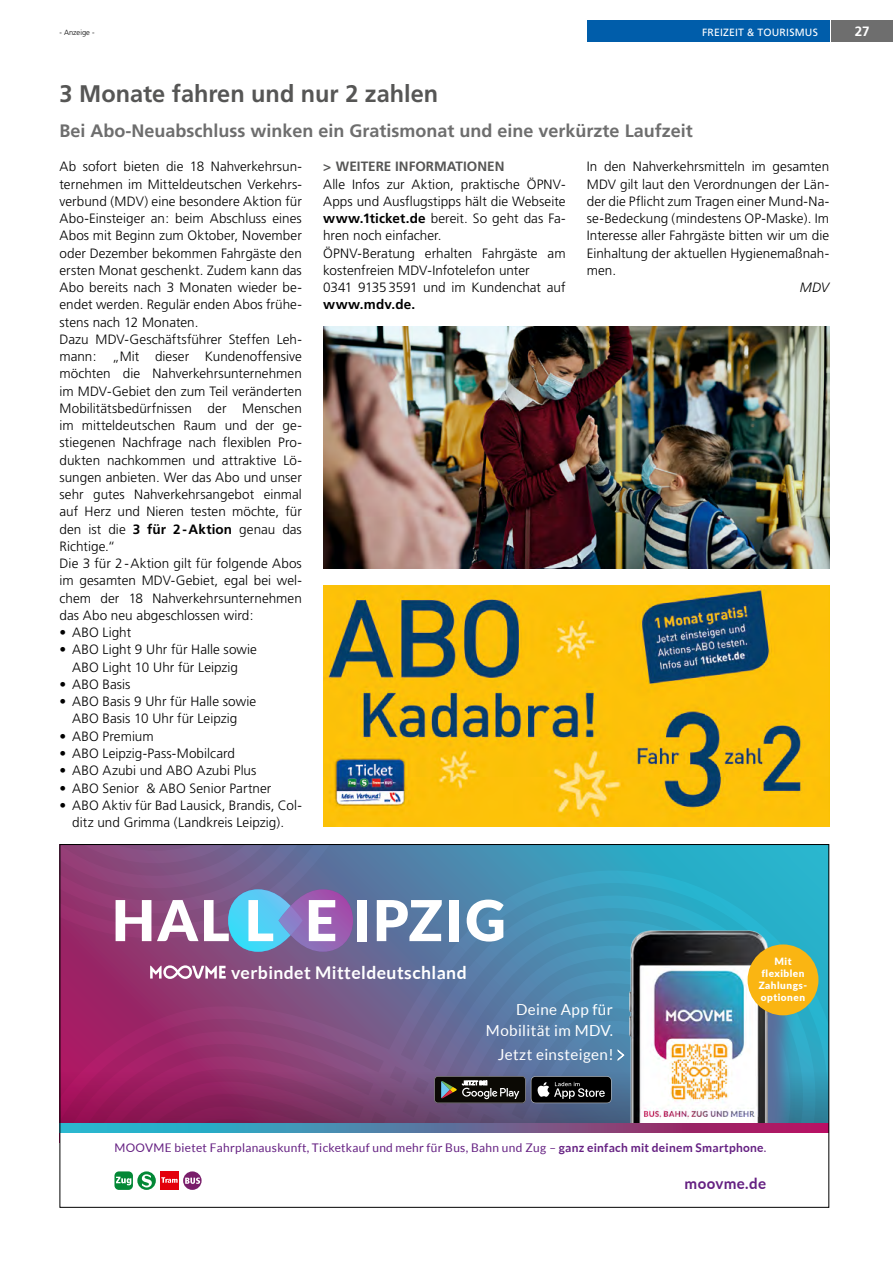
<style>
.page{position:relative;width:893px;height:1263px;background:#fff}
.page>*{position:absolute;margin:0;border:0;box-sizing:border-box;transform-origin:0 0}
.t1{font:900 56.4px "Lato";letter-spacing:.04em;color:#fff}
.t2{font:700 24px "Frutiger";color:#565655}
.t3{font:700 18px "Frutiger";color:#6e6e6e}
.t4{font:700 17.55px "Lato";letter-spacing:.025em;color:#fff}
.t5{font:15.15px/21.3px "Lato";letter-spacing:.025em;color:#fff;text-align:right}
.t6{font:700 15.15px "Lato";letter-spacing:.025em;color:#652082}
.t7{font:300 13.5px/17.2px "Frutiger";letter-spacing:.005em;color:#000;text-align:center}
.t8{font:700 13.5px "Frutiger";color:#565655}
.t9{font:700 13.5px "Frutiger";letter-spacing:.015em;color:#000}
.t10{font:italic 300 13.5px "Frutiger";color:#000}
.t11{font:700 13.5px "Frutiger";color:#fff}
.t12{font:11.85px "Lato";letter-spacing:.025em;color:#652082}
.t13{font:10.5px "Frutiger Roman";letter-spacing:.015em;color:#fff}
.t14{font:900 10.05px/12px "Lato";letter-spacing:.05em;color:#fff;text-align:center}
.t15{font:300 7.5px "Frutiger";color:#000}
.s1{font-weight:700}
</style>
<div class="page">
<div style="left:587px;top:20px;width:242px;height:22px;background:#005daa"></div>
<div style="left:831px;top:20px;width:62px;height:22px;background:#6e6e6e"></div>
<svg style="left:62px;top:846px;width:765px;height:150px;background:#666894"></svg>
<svg style="left:353px;top:870px;width:474px;height:187px;background:#4393b6"></svg>
<svg style="left:796px;top:1057px;width:31px;height:67px;background:#3492af"></svg>
<svg style="left:774px;top:939px;width:22px;height:185px;background:#4389ac"></svg>
<img style="left:623px;top:926px;width:151px;height:198px">
<svg style="left:62px;top:1124px;width:765px;height:8px;background:#725c8e"></svg>
<svg style="left:228px;top:939px;width:50px;height:13px"></svg>
<svg style="left:278px;top:939px;width:75px;height:13px"></svg>
<svg style="left:150px;top:965px;width:76px;height:14px"></svg>
<div style="left:748px;top:944px;width:70px;height:71px;background:#fab512;border-radius:50%"></div>
<svg style="left:183px;top:1171px;width:19px;height:19px"></svg>
<svg style="left:185px;top:1177px;width:15px;height:7px"></svg>
<svg style="left:137px;top:1171px;width:19px;height:19px"></svg>
<svg style="left:142px;top:1174px;width:10px;height:13px"></svg>
<div style="left:160px;top:1171px;width:19px;height:19px;background:#e3000b"></div>
<svg style="left:161px;top:1177px;width:17px;height:6px"></svg>
<div style="left:114px;top:1171px;width:19px;height:19px;background:#038836;border-radius:4px"></div>
<svg style="left:116px;top:1177px;width:15px;height:8px"></svg>
<svg style="left:62px;top:996px;width:654px;height:133px;background:#805781"></svg>
<svg style="left:62px;top:846px;width:355px;height:93px;background:#776295"></svg>
<img style="left:323px;top:585px;width:506px;height:242px">
<img style="left:323px;top:327px;width:506px;height:241px">
<p class="t15" style="left:60px;top:29px;width:37px">- Anzeige -</p>
<p class="t13" style="left:702px;top:26px;width:117px">FREIZEIT &amp; TOURISMUS</p>
<p class="t11" style="left:855px;top:23px;width:16px">27</p>
<h2 class="t2" style="left:60px;top:80px;width:380px">3 Monate fahren und nur 2 zahlen</h2>
<h3 class="t3" style="left:60px;top:120px;width:635px">Bei Abo-Neuabschluss winken ein Gratismonat und eine verkürzte Laufzeit</h3>
<p class="t7" style="left:60px;top:158px;width:244px;text-align:left">Ab sofort bieten die 18 Nahverkehrsun&shy;ternehmen im Mitteldeutschen Verkehrs&shy;verbund (MDV) eine besondere Aktion für Abo-Einsteiger an: beim Abschluss eines Abos mit Beginn zum Oktober, November oder Dezember bekommen Fahrgäste den ersten Monat geschenkt. Zudem kann das Abo bereits nach 3 Monaten wieder be&shy;endet werden. Regulär enden Abos frühe&shy;stens nach 12 Monaten.<br>Dazu MDV-Geschäftsführer Steffen Leh&shy;mann: „Mit dieser Kundenoffensive möchten die Nahverkehrsunternehmen im MDV-Gebiet den zum Teil veränderten Mobilitätsbedürfnissen der Menschen im mitteldeutschen Raum und der ge&shy;stiegenen Nachfrage nach flexiblen Pro&shy;dukten nachkommen und attraktive Lö&shy;sungen anbieten. Wer das Abo und unser sehr gutes Nahverkehrsangebot einmal auf Herz und Nieren testen möchte, für den ist die <span class="s1">3 für 2-Aktion</span> genau das Richtige.“<br>Die 3 für 2-Aktion gilt für folgende Abos im gesamten MDV-Gebiet, egal bei wel&shy;chem der 18 Nahverkehrsunternehmen das Abo neu abgeschlossen wird:</p>
<p class="t7" style="left:60px;top:624px;width:73px">• ABO Light</p>
<p class="t7" style="left:60px;top:641px;width:199px">• ABO Light 9 Uhr für Halle sowie<br>ABO Light 10 Uhr für Leipzig</p>
<p class="t7" style="left:60px;top:676px;width:72px">• ABO Basis</p>
<p class="t7" style="left:60px;top:693px;width:198px">• ABO Basis 9 Uhr für Halle sowie<br>ABO Basis 10 Uhr für Leipzig</p>
<p class="t7" style="left:60px;top:728px;width:96px">• ABO Premium</p>
<p class="t7" style="left:60px;top:745px;width:177px">• ABO Leipzig-Pass-Mobilcard</p>
<p class="t7" style="left:60px;top:762px;width:198px">• ABO Azubi und ABO Azubi Plus</p>
<p class="t7" style="left:60px;top:779px;width:213px">• ABO Senior &amp; ABO Senior Partner</p>
<p class="t7" style="left:60px;top:797px;width:244px">• ABO Aktiv für Bad Lausick, Brandis, Col&shy;ditz und Grimma (Landkreis Leipzig).</p>
<p class="t7" style="left:587px;top:158px;width:244px;text-align:justify">In den Nahverkehrsmitteln im gesamten MDV gilt laut den Verordnungen der Län&shy;der die Pflicht zum Tragen einer Mund-Na&shy;se-Bedeckung (mindestens OP-Maske). Im Interesse aller Fahrgäste bitten wir um die Einhaltung der aktuellen Hygienemaßnah&shy;men.</p>
<p class="t10" style="left:800px;top:280px;width:31px">MDV</p>
<p class="t8" style="left:323px;top:159px;width:183px">&gt; WEITERE INFORMATIONEN</p>
<p class="t7" style="left:323px;top:176px;width:244px;text-align:left">Alle Infos zur Aktion, praktische ÖPNV-Apps und Ausflugstipps hält die Webseite <span class="s1">www.1ticket.de</span> bereit. So geht das Fa&shy;hren noch einfacher.<br>ÖPNV-Beratung erhalten Fahrgäste am kostenfreien MDV-Infotelefon unter<br>0341 91353591 und im Kundenchat auf</p>
<p class="t9" style="left:323px;top:297px;width:93px">www.mdv.de.</p>
<h1 class="t1" style="left:112px;top:878px;width:396px">HAL L E IPZIG</h1>
<p class="t4" style="left:231px;top:962px;width:237px">verbindet Mitteldeutschland</p>
<p class="t5" style="left:486px;top:999px;width:128px">Deine App für<br>Mobilität im MDV.</p>
<p class="t5" style="left:498px;top:1044px;width:117px">Jetzt einsteigen!</p>
<p class="t14" style="left:759px;top:954px;width:50px">Mit flexiblen<br>Zahlungs&shy;optionen</p>
<p class="t12" style="left:114px;top:1140px;width:653px">MOOVME bietet Fahrplanauskunft, Ticketkauf und mehr für Bus, Bahn und Zug – <span class="s1">ganz einfach mit deinem Smartphone</span>.</p>
<p class="t6" style="left:685px;top:1174px;width:83px">moovme.de</p>
</div>
